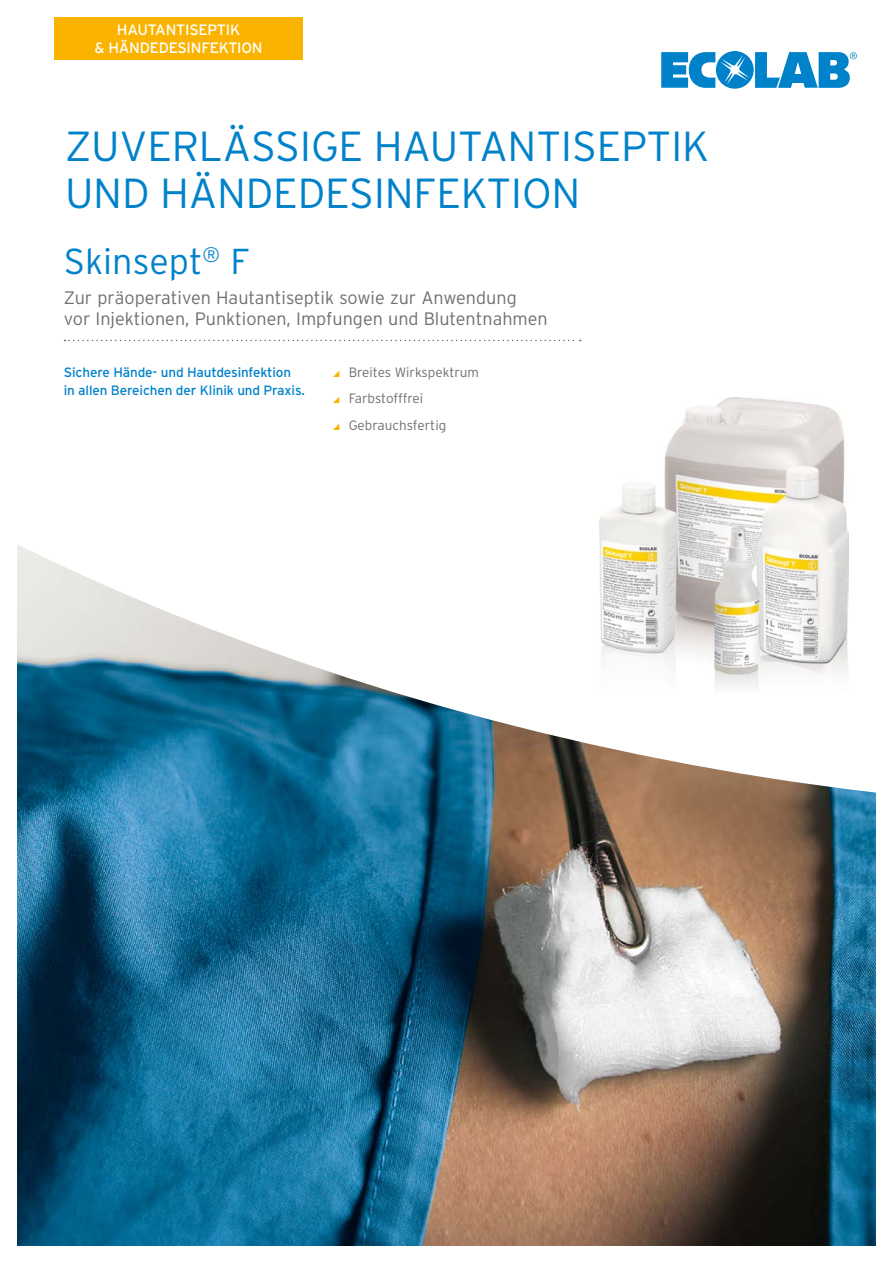
<style>
.page{position:relative;width:893px;height:1263px;background:#fff}
.page>*{position:absolute;margin:0;border:0;box-sizing:border-box;transform-origin:0 0}
.t1{font:300 42px/46.5px "Interstate";letter-spacing:-.005em;color:#0082ca}
.t2{font:300 36px "Interstate";color:#0082ca}
.t3{font:300 18px/21.6px "Interstate";color:#6f6f6e}
.t4{font:15px/18px "Interstate";letter-spacing:-.015em;color:#fff;text-align:center}
.t5{font:13.5px/18px "Interstate";letter-spacing:-.01em;color:#0082ca}
.t6{font:300 13.5px/26.5px "Interstate";color:#6f6f6e}
.s1{color:#fab400}
</style>
<div class="page">
<img style="left:17px;top:544px;width:859px;height:702px">
<img style="left:600px;top:398px;width:248px;height:294px">
<svg style="left:65px;top:340px;width:516px;height:1px"></svg>
<svg style="left:661px;top:51px;width:196px;height:38px"></svg>
<div style="left:54px;top:17px;width:249px;height:43px;background:#fab400"></div>
<p class="t4" style="left:95px;top:21px;width:170px">HAUTANTISEPTIK<br>&amp; HÄNDEDESINFEKTION</p>
<h1 class="t1" style="left:65px;top:123px;width:646px">ZUVERLÄSSIGE HAUTANTISEPTIK<br>UND HÄNDEDESINFEKTION</h1>
<h2 class="t2" style="left:64px;top:241px;width:188px">Skinsept<sup>®</sup> F</h2>
<p class="t3" style="left:64px;top:286px;width:485px">Zur präoperativen Hautantiseptik sowie zur Anwendung vor Injektionen, Punktionen, Impfungen und Blutentnahmen</p>
<p class="t5" style="left:64px;top:363px;width:243px">Sichere Hände- und Hautdesinfektion in allen Bereichen der Klinik und Praxis.</p>
<p class="t6" style="left:332px;top:358px;width:149px"><span class="s1">◢</span> Breites Wirkspektrum <span class="s1">◢</span> Farbstofffrei<br><span class="s1">◢</span> Gebrauchsfertig</p>
</div>
